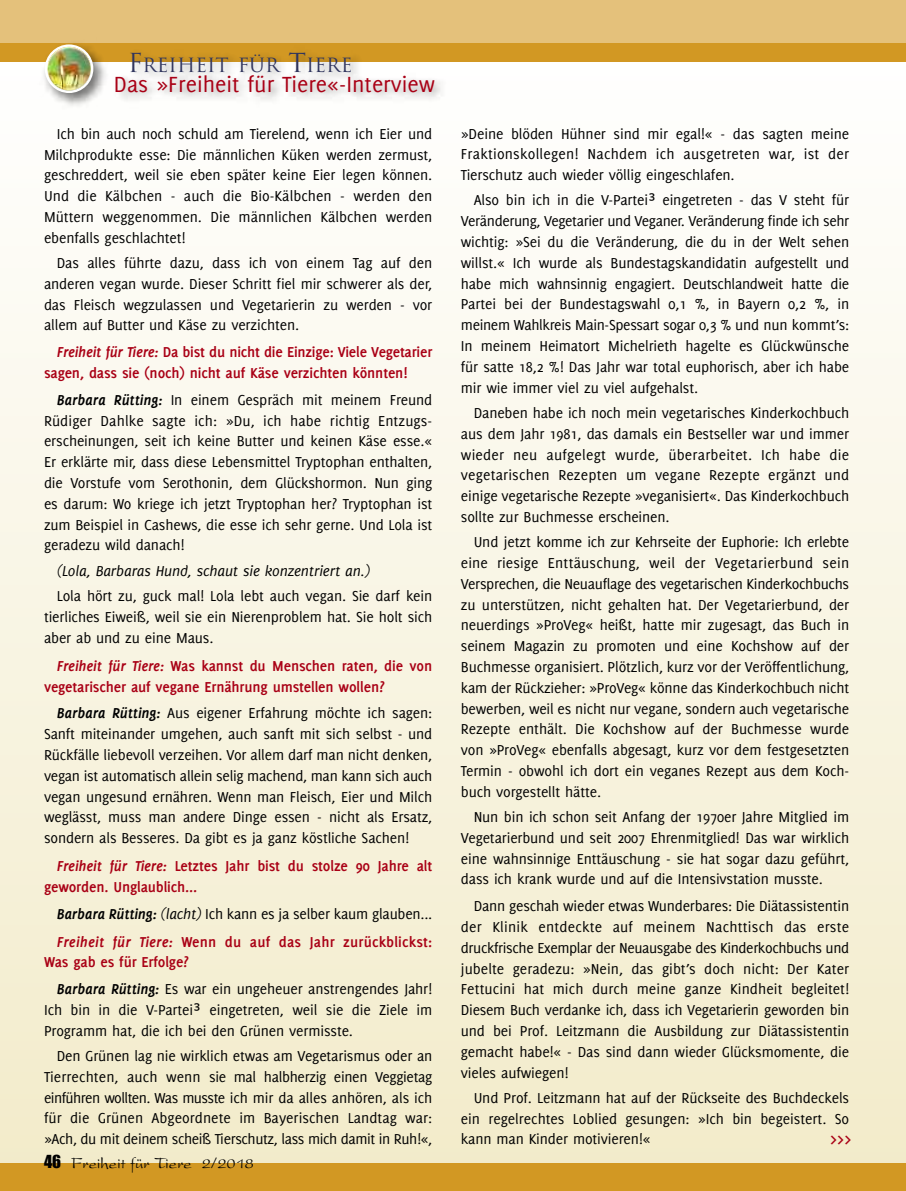
<style>
.page{position:relative;width:906px;height:1191px;background:#fff}
.page>*{position:absolute;margin:0;border:0;box-sizing:border-box;transform-origin:0 0}
.t1{font:24px "Delicious";color:#a90015}
.t2{font:19.2px "Trajan";color:#30355d}
.t3{font:16.5px "President";color:#000}
.t4{font:15.75px/20.9px "Delicious";letter-spacing:-.01em;color:#000;text-align:justify}
.t5{font:700 15.75px/20.9px "Delicious";letter-spacing:-.01em;color:#a90015}
.t6{font:italic 15.75px "Delicious";letter-spacing:-.01em;color:#000}
.s1{font-size:25.5px}
.s2{font-style:italic}
.s3{font-weight:700;font-style:italic}
.s4{font-weight:700;font-style:italic;color:#a90015}
.s5{font-weight:700;color:#a90015}
.s6{font-family:"Tahoma"}
.s7{font-family:"Impact"}
</style>
<div class="page">
<div style="left:0;top:55px;width:906px;height:1135px;background:linear-gradient(to bottom,#fffefd,#f2ebca)"></div>
<div style="left:0;top:1163px;width:906px;height:28px;background:#d29823"></div>
<div style="left:0;top:0;width:906px;height:44px;background:#e4c17b"></div>
<div style="left:0;top:43px;width:906px;height:18px;background:#d29823"></div>
<img style="left:38px;top:61px;width:66px;height:52px">
<img style="left:41px;top:44px;width:316px;height:64px">
<img style="left:104px;top:61px;width:744px;height:67px">
<p class="t2" style="left:128px;top:54px;width:226px"><span class="s1">F</span>REIHEIT FÜR <span class="s1">T</span>IERE</p>
<h1 class="t1" style="left:114px;top:75px;width:322px">Das »Freiheit für Tiere«-Interview</h1>
<p class="t4" style="left:44px;top:124px;width:390px;text-indent:13px">Ich bin auch noch schuld am Tierelend, wenn ich Eier und Milchprodukte esse: Die männlichen Küken werden zermust, geschreddert, weil sie eben später keine Eier legen können.<br>Und die Kälbchen - auch die Bio-Kälbchen - werden den Müttern weggenommen. Die männlichen Kälbchen werden ebenfalls geschlachtet!</p>
<p class="t4" style="left:44px;top:253px;width:390px;text-indent:13px">Das alles führte dazu, dass ich von einem Tag auf den anderen vegan wurde. Dieser Schritt fiel mir schwerer als der, das Fleisch wegzulassen und Vegetarierin zu werden - vor allem auf Butter und Käse zu verzichten.</p>
<p class="t5" style="left:44px;top:343px;width:390px;text-indent:13px"><span class="s2">Freiheit für Tiere:</span> Da bist du nicht die Einzige: Viele Vegetarier sagen, dass sie (noch) nicht auf Käse verzichten könnten!</p>
<p class="t4" style="left:44px;top:390px;width:390px;text-indent:13px"><span class="s3">Barbara Rütting:</span> In einem Gespräch mit meinem Freund Rüdiger Dahlke sagte ich: »Du, ich habe richtig Entzugs&shy;erscheinungen, seit ich keine Butter und keinen Käse esse.« Er erklärte mir, dass diese Lebensmittel Tryptophan enthalten, die Vorstufe vom Serothonin, dem Glückshormon. Nun ging es darum: Wo kriege ich jetzt Tryptophan her? Tryptophan ist zum Beispiel in Cashews, die esse ich sehr gerne. Und Lola ist geradezu wild danach!</p>
<p class="t6" style="left:57px;top:561px;width:315px">(Lola, Barbaras Hund, schaut sie konzentriert an.)</p>
<p class="t4" style="left:44px;top:586px;width:390px;text-indent:13px">Lola hört zu, guck mal! Lola lebt auch vegan. Sie darf kein tierliches Eiweiß, weil sie ein Nierenproblem hat. Sie holt sich aber ab und zu eine Maus.</p>
<p class="t5" style="left:44px;top:656px;width:390px;text-indent:13px"><span class="s2">Freiheit für Tiere:</span> Was kannst du Menschen raten, die von vegetarischer auf vegane Ernährung umstellen wollen?</p>
<p class="t4" style="left:44px;top:704px;width:390px;text-indent:13px"><span class="s3">Barbara Rütting:</span> Aus eigener Erfahrung möchte ich sagen:<br>Sanft miteinander umgehen, auch sanft mit sich selbst - und Rückfälle liebevoll verzeihen. Vor allem darf man nicht denken, vegan ist automatisch allein selig machend, man kann sich auch vegan ungesund ernähren. Wenn man Fleisch, Eier und Milch weglässt, muss man andere Dinge essen - nicht als Ersatz, sondern als Besseres. Da gibt es ja ganz köstliche Sachen!</p>
<p class="t5" style="left:44px;top:857px;width:390px;text-indent:13px"><span class="s2">Freiheit für Tiere:</span> Letztes Jahr bist du stolze 90 Jahre alt geworden. Unglaublich...</p>
<p class="t4" style="left:57px;top:901px;width:377px;line-height:27.6px"><span class="s3">Barbara Rütting:</span> <span class="s2">(lacht)</span> Ich kann es ja selber kaum glauben...<br><span class="s4">Freiheit für Tiere:</span> <span class="s5">Wenn du auf das Jahr zurückblickst:</span></p>
<p class="t4" style="left:57px;top:950px;width:377px;line-height:26.8px;text-indent:-13px"><span class="s5">Was gab es für Erfolge?<br></span><span class="s3">Barbara Rütting:</span> Es war ein ungeheuer anstrengendes Jahr!</p>
<p class="t4" style="left:44px;top:1000px;width:390px">Ich bin in die V-Partei<span class="s6">³</span> eingetreten, weil sie die Ziele im<br>Programm hat, die ich bei den Grünen vermisste.</p>
<p class="t4" style="left:44px;top:1046px;width:390px;text-indent:13px">Den Grünen lag nie wirklich etwas am Vegetarismus oder an Tierrechten, auch wenn sie mal halbherzig einen Veggietag einführen wollten. Was musste ich mir da alles anhören, als ich für die Grünen Abgeordnete im Bayerischen Landtag war: »Ach, du mit deinem scheiß Tierschutz, lass mich damit in Ruh!«,</p>
<p class="t3" style="left:44px;top:1158px;width:212px"><span class="s7">46</span> Freiheit für Tiere 2/2018</p>
<p class="t4" style="left:461px;top:124px;width:390px">»Deine blöden Hühner sind mir egal!« - das sagten meine Fraktionskollegen! Nachdem ich ausgetreten war, ist der Tierschutz auch wieder völlig eingeschlafen.</p>
<p class="t4" style="left:461px;top:191px;width:390px;text-indent:13px">Also bin ich in die V-Partei<span class="s6">³</span> eingetreten - das V steht für Veränderung, Vegetarier und Veganer. Veränderung finde ich sehr wichtig: »Sei du die Veränderung, die du in der Welt sehen willst.« Ich wurde als Bundestagskandidatin aufgestellt und habe mich wahnsinnig engagiert. Deutschlandweit hatte die Partei bei der Bundestagswahl 0,1 %, in Bayern 0,2 %, in meinem Wahlkreis Main-Spessart sogar 0,3 % und nun kommt’s:<br>In meinem Heimatort Michelrieth hagelte es Glückwünsche für satte 18,2 %! Das Jahr war total euphorisch, aber ich habe mir wie immer viel zu viel aufgehalst.</p>
<p class="t4" style="left:461px;top:403px;width:390px;text-indent:13px">Daneben habe ich noch mein vegetarisches Kinderkochbuch aus dem Jahr 1981, das damals ein Bestseller war und immer wieder neu aufgelegt wurde, überarbeitet. Ich habe die vegetarischen Rezepten um vegane Rezepte ergänzt und einige vegetarische Rezepte »veganisiert«. Das Kinderkochbuch sollte zur Buchmesse erscheinen.</p>
<p class="t4" style="left:461px;top:532px;width:390px;text-indent:13px">Und jetzt komme ich zur Kehrseite der Euphorie: Ich erlebte eine riesige Enttäuschung, weil der Vegetarierbund sein Versprechen, die Neuauflage des vegetarischen Kinderkochbuchs zu unterstützen, nicht gehalten hat. Der Vegetarierbund, der neuerdings »ProVeg« heißt, hatte mir zugesagt, das Buch in seinem Magazin zu promoten und eine Kochshow auf der Buchmesse organisiert. Plötzlich, kurz vor der Veröffentlichung, kam der Rückzieher: »ProVeg« könne das Kinderkochbuch nicht bewerben, weil es nicht nur vegane, sondern auch vegetarische Rezepte enthält. Die Kochshow auf der Buchmesse wurde von »ProVeg« ebenfalls abgesagt, kurz vor dem festgesetzten Termin - obwohl ich dort ein veganes Rezept aus dem Koch&shy;buch vorgestellt hätte.</p>
<p class="t4" style="left:461px;top:807px;width:390px;text-indent:13px">Nun bin ich schon seit Anfang der 1970er Jahre Mitglied im Vegetarierbund und seit 2007 Ehrenmitglied! Das war wirklich eine wahnsinnige Enttäuschung - sie hat sogar dazu geführt, dass ich krank wurde und auf die Intensivstation musste.</p>
<p class="t4" style="left:461px;top:896px;width:390px;text-indent:13px">Dann geschah wieder etwas Wunderbares: Die Diätassistentin der Klinik entdeckte auf meinem Nachttisch das erste druckfrische Exemplar der Neuausgabe des Kinderkochbuchs und jubelte geradezu: »Nein, das gibt’s doch nicht: Der Kater Fettucini hat mich durch meine ganze Kindheit begleitet!<br>Diesem Buch verdanke ich, dass ich Vegetarierin geworden bin und bei Prof. Leitzmann die Ausbildung zur Diätassistentin gemacht habe!« - Das sind dann wieder Glücksmomente, die vieles aufwiegen!</p>
<p class="t4" style="left:461px;top:1088px;width:390px;text-indent:13px">Und Prof. Leitzmann hat auf der Rückseite des Buchdeckels ein regelrechtes Loblied gesungen: »Ich bin begeistert. So kann man Kinder motivieren!«</p>
<h1 class="t1" style="left:830px;top:1129px;width:23px">&gt;&gt;&gt;</h1>
</div>
